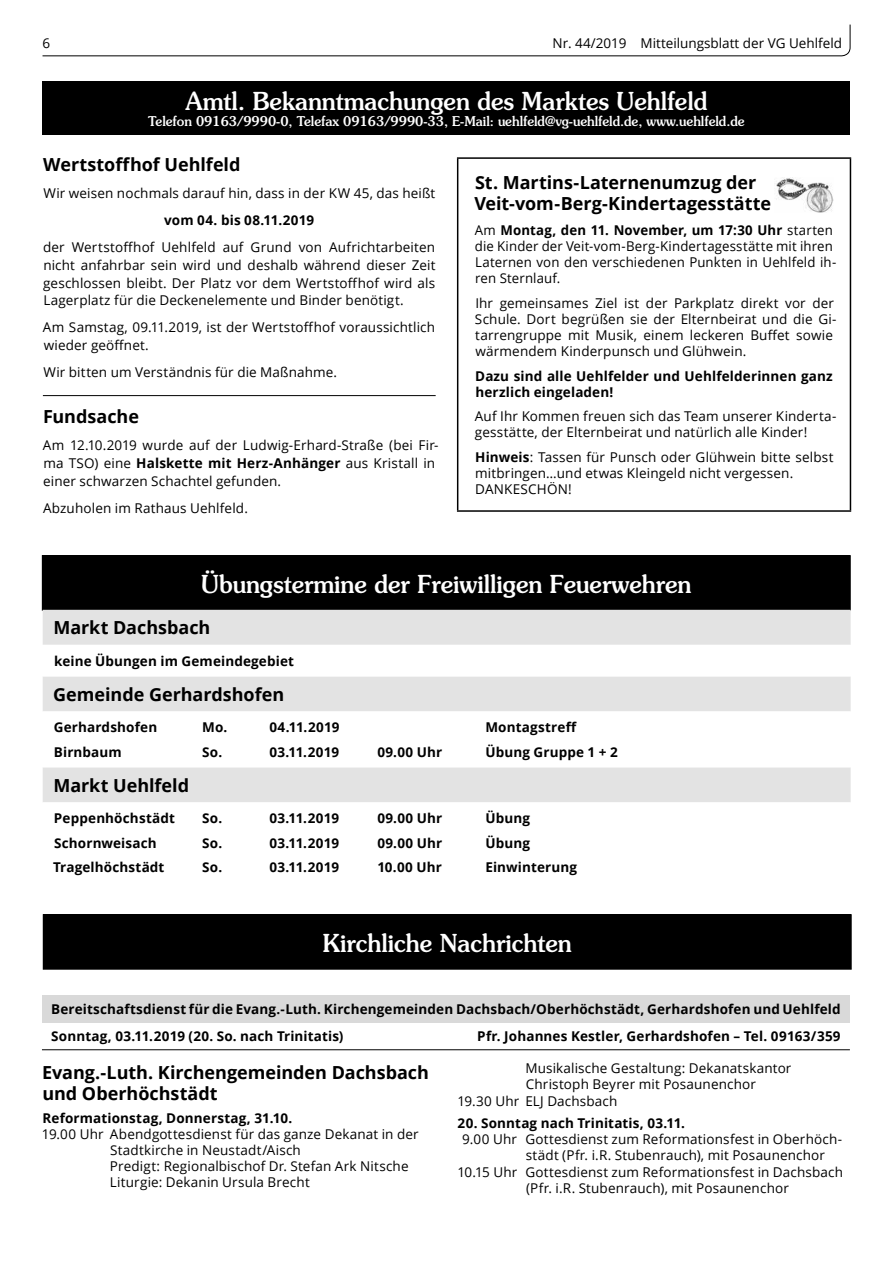
<style>
.page{position:relative;width:893px;height:1263px;background:#fff}
.page>*{position:absolute;margin:0;border:0;box-sizing:border-box;transform-origin:0 0}
.t1{font:500 24.75px "Souvenir";color:#fff;scale:.95 1}
.t2{font:700 18px/21.6px "Open Sans";color:#000}
.t3{font:13.5px/16.2px "Open Sans";letter-spacing:.01em;color:#000}
.t4{font:700 13.5px/16.2px "Open Sans";letter-spacing:.01em;color:#000}
.t5{font:500 13.5px "Souvenir";color:#fff;scale:.95 1}
.s1{font-weight:700}
</style>
<div class="page">
<svg style="left:42px;top:24px;width:809px;height:33px"></svg>
<div style="left:43px;top:81px;width:807px;height:53px;background:#000"></div>
<hr style="left:43px;top:395px;width:393px;height:1px;background:#000">
<hr style="left:457px;top:157px;width:394px;height:2px;background:#000">
<hr style="left:457px;top:159px;width:1px;height:351px;background:#000">
<hr style="left:850px;top:159px;width:1px;height:351px;background:#000">
<hr style="left:457px;top:510px;width:394px;height:2px;background:#000">
<img style="left:776px;top:177px;width:57px;height:36px">
<div style="left:42px;top:556px;width:808px;height:54px;background:#000"></div>
<div style="left:42px;top:555px;width:809px;height:55px;border:1px solid #000"></div>
<div style="left:43px;top:610px;width:808px;height:35px;background:#e3e3e3"></div>
<svg style="left:43px;top:677px;width:808px;height:125px;fill:#e3e3e3"></svg>
<div style="left:43px;top:915px;width:808px;height:54px;background:#000"></div>
<div style="left:43px;top:914px;width:809px;height:55px;border:1px solid #000"></div>
<div style="left:42px;top:995px;width:808px;height:27px;background:#d9d9d9"></div>
<hr style="left:42px;top:1049px;width:808px;height:1px;background:#000">
<p class="t3" style="left:43px;top:34px;width:9px">6</p>
<p class="t3" style="left:552px;top:34px;width:291px">Nr. 44/2019 Mitteilungsblatt der VG Uehlfeld</p>
<h1 class="t1" style="left:186px;top:86px;width:551px">Amtl. Bekanntmachungen des Marktes Uehlfeld</h1>
<p class="t5" style="left:148px;top:113px;width:629px">Telefon 09163/9990-0, Telefax 09163/9990-33, E-Mail: uehlfeld@vg-uehlfeld.de, www.uehlfeld.de</p>
<h2 class="t2" style="left:43px;top:153px;width:199px">Wertstoffhof Uehlfeld</h2>
<p class="t3" style="left:43px;top:185px;width:393px">Wir weisen nochmals darauf hin, dass in der KW 45, das heißt</p>
<p class="t4" style="left:164px;top:212px;width:151px">vom 04. bis 08.11.2019</p>
<p class="t3" style="left:43px;top:238px;width:394px;line-height:17.5px;text-align:justify">der Wertstoffhof Uehlfeld auf Grund von Aufrichtarbeiten nicht anfahrbar sein wird und deshalb während dieser Zeit geschlossen bleibt. Der Platz vor dem Wertstoffhof wird als Lagerplatz für die Deckenelemente und Binder benötigt.</p>
<p class="t3" style="left:43px;top:318px;width:394px;line-height:17.5px">Am Samstag, 09.11.2019, ist der Wertstoffhof voraussichtlich wieder geöffnet.</p>
<p class="t3" style="left:43px;top:364px;width:295px">Wir bitten um Verständnis für die Maßnahme.</p>
<h2 class="t2" style="left:43px;top:405px;width:97px">Fundsache</h2>
<p class="t3" style="left:43px;top:436px;width:397px;line-height:17.5px">Am 12.10.2019 wurde auf der Ludwig-Erhard-Straße (bei Fir&shy;ma TSO) eine <span class="s1">Halskette mit Herz-Anhänger</span> aus Kristall in einer schwarzen Schachtel gefunden.</p>
<p class="t3" style="left:43px;top:499px;width:206px">Abzuholen im Rathaus Uehlfeld.</p>
<h2 class="t2" style="left:474px;top:171px;width:298px">St. Martins-Laternenumzug der<br>Veit-vom-Berg-Kindertagesstätte</h2>
<p class="t3" style="left:475px;top:221px;width:363px">Am <span class="s1">Montag, den 11. November, um 17:30 Uhr</span> starten die Kinder der Veit-vom-Berg-Kindertagesstätte mit ihren Laternen von den verschiedenen Punkten in Uehlfeld ih&shy;ren Sternlauf.</p>
<p class="t3" style="left:475px;top:294px;width:363px">Ihr gemeinsames Ziel ist der Parkplatz direkt vor der Schule. Dort begrüßen sie der Elternbeirat und die Gi&shy;tarrengruppe mit Musik, einem leckeren Buffet sowie wärmendem Kinderpunsch und Glühwein.</p>
<p class="t4" style="left:475px;top:367px;width:359px">Dazu sind alle Uehlfelder und Uehlfelderinnen ganz herzlich eingeladen!</p>
<p class="t3" style="left:475px;top:408px;width:363px">Auf Ihr Kommen freuen sich das Team unserer Kinderta&shy;gesstätte, der Elternbeirat und natürlich alle Kinder!</p>
<p class="t3" style="left:475px;top:448px;width:360px"><span class="s1">Hinweis</span>: Tassen für Punsch oder Glühwein bitte selbst mitbringen…und etwas Kleingeld nicht vergessen.<br>DANKESCHÖN!</p>
<h1 class="t1" style="left:201px;top:569px;width:518px">Übungstermine der Freiwilligen Feuerwehren</h1>
<h2 class="t2" style="left:54px;top:616px;width:158px">Markt Dachsbach</h2>
<p class="t4" style="left:54px;top:652px;width:242px">keine Übungen im Gemeindegebiet</p>
<h2 class="t2" style="left:53px;top:683px;width:232px">Gemeinde Gerhardshofen</h2>
<p class="t4" style="left:54px;top:719px;width:105px">Gerhardshofen</p>
<p class="t4" style="left:202px;top:719px;width:27px">Mo.</p>
<p class="t4" style="left:269px;top:719px;width:72px">04.11.2019</p>
<p class="t4" style="left:485px;top:719px;width:93px">Montagstreff</p>
<p class="t4" style="left:54px;top:743px;width:69px">Birnbaum</p>
<p class="t4" style="left:202px;top:743px;width:22px">So.</p>
<p class="t4" style="left:269px;top:743px;width:71px">03.11.2019</p>
<p class="t4" style="left:377px;top:743px;width:66px">09.00 Uhr</p>
<p class="t4" style="left:485px;top:743px;width:134px">Übung Gruppe 1 + 2</p>
<h2 class="t2" style="left:54px;top:774px;width:137px">Markt Uehlfeld</h2>
<p class="t4" style="left:54px;top:810px;width:123px">Peppenhöchstädt</p>
<p class="t4" style="left:202px;top:810px;width:22px">So.</p>
<p class="t4" style="left:269px;top:810px;width:71px">03.11.2019</p>
<p class="t4" style="left:377px;top:810px;width:66px">09.00 Uhr</p>
<p class="t4" style="left:485px;top:810px;width:46px">Übung</p>
<p class="t4" style="left:54px;top:834px;width:104px">Schornweisach</p>
<p class="t4" style="left:202px;top:834px;width:22px">So.</p>
<p class="t4" style="left:269px;top:834px;width:71px">03.11.2019</p>
<p class="t4" style="left:377px;top:834px;width:66px">09.00 Uhr</p>
<p class="t4" style="left:485px;top:834px;width:46px">Übung</p>
<p class="t4" style="left:53px;top:859px;width:113px">Tragelhöchstädt</p>
<p class="t4" style="left:202px;top:859px;width:22px">So.</p>
<p class="t4" style="left:269px;top:859px;width:71px">03.11.2019</p>
<p class="t4" style="left:377px;top:859px;width:66px">10.00 Uhr</p>
<p class="t4" style="left:485px;top:859px;width:93px">Einwinterung</p>
<h1 class="t1" style="left:323px;top:928px;width:264px">Kirchliche Nachrichten</h1>
<p class="t4" style="left:51px;top:995px;width:791px;line-height:27.3px">Bereitschaftsdienst für die Evang.-Luth. Kirchengemeinden Dachsbach/Oberhöchstädt, Gerhardshofen und Uehlfeld<br>Sonntag, 03.11.2019 (20. So. nach Trinitatis)</p>
<p class="t4" style="left:477px;top:1028px;width:365px">Pfr. Johannes Kestler, Gerhardshofen – Tel. 09163/359</p>
<h2 class="t2" style="left:42px;top:1061px;width:388px">Evang.-Luth. Kirchengemeinden Dachsbach und Oberhöchstädt</h2>
<p class="t4" style="left:43px;top:1109px;width:251px">Reformationstag, Donnerstag, 31.10.</p>
<p class="t3" style="left:110px;top:1125px;width:310px;text-indent:-68px">19.00 Uhr Abendgottesdienst für das ganze Dekanat in der Stadtkirche in Neustadt/Aisch<br>Predigt: Regionalbischof Dr. Stefan Ark Nitsche Liturgie: Dekanin Ursula Brecht</p>
<p class="t3" style="left:525px;top:1060px;width:268px">Musikalische Gestaltung: Dekanatskantor</p>
<p class="t3" style="left:526px;top:1076px;width:232px">Christoph Beyrer mit Posaunenchor</p>
<p class="t3" style="left:457px;top:1092px;width:162px">19.30 Uhr ELJ Dachsbach</p>
<p class="t4" style="left:458px;top:1115px;width:229px">20. Sonntag nach Trinitatis, 03.11.</p>
<p class="t3" style="left:462px;top:1131px;width:381px">9.00 Uhr Gottesdienst zum Reformationsfest in Oberhöch-</p>
<p class="t3" style="left:526px;top:1147px;width:301px">städt (Pfr. i.R. Stubenrauch), mit Posaunenchor</p>
<p class="t3" style="left:457px;top:1163px;width:387px">10.15 Uhr Gottesdienst zum Reformationsfest in Dachsbach</p>
<p class="t3" style="left:526px;top:1179px;width:264px">(Pfr. i.R. Stubenrauch), mit Posaunenchor</p>
</div>
